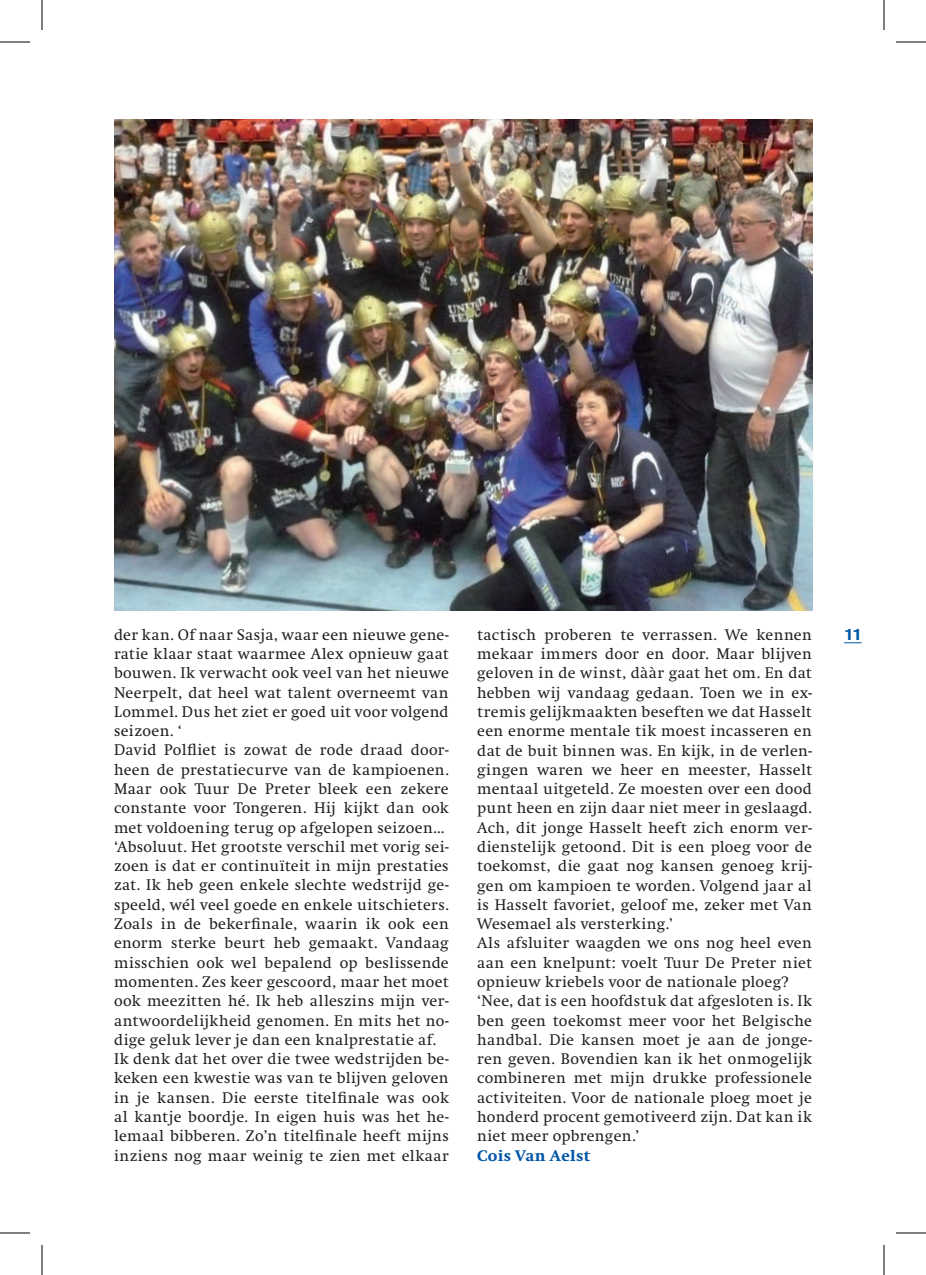
<style>
.page{position:relative;width:926px;height:1275px;background:#fff}
.page>*{position:absolute;margin:0;border:0;box-sizing:border-box;transform-origin:0 0}
.t1{font:16px/19.2px "Swift";letter-spacing:.02em;color:#231f20}
.t2{font:800 16px "Swift";letter-spacing:.025em;color:#0156a8}
.t3{font:700 16px "Dax";color:#0156a8}
</style>
<div class="page">
<svg style="left:844px;top:642px;width:18px;height:1px"></svg>
<img style="left:114px;top:119px;width:699px;height:491px">
<hr style="left:0;top:42px;width:30px;height:1px;background:#000">
<hr style="left:896px;top:42px;width:30px;height:1px;background:#000">
<hr style="left:0;top:1232px;width:30px;height:1px;background:#000">
<hr style="left:896px;top:1232px;width:30px;height:1px;background:#000">
<hr style="left:42px;top:0;width:1px;height:30px;background:#000">
<hr style="left:42px;top:1245px;width:1px;height:30px;background:#000">
<hr style="left:884px;top:0;width:1px;height:30px;background:#000">
<hr style="left:884px;top:1245px;width:1px;height:30px;background:#000">
<p class="t1" style="left:114px;top:625px;width:336px">der kan. Of naar Sasja, waar een nieuwe gene-</p>
<p class="t3" style="left:844px;top:625px;width:19px">11</p>
<p class="t1" style="left:114px;top:644px;width:336px">ratie klaar staat waarmee Alex opnieuw gaat bouwen. Ik verwacht ook veel van het nieuwe Neerpelt, dat heel wat talent overneemt van Lommel. Dus het ziet er goed uit voor volgend seizoen. ‘<br>David Polfliet is zowat de rode draad door&shy;heen de prestatiecurve van de kampioenen.<br>Maar ook Tuur De Preter bleek een zekere constante voor Tongeren. Hij kijkt dan ook met voldoening terug op afgelopen seizoen… ‘Absoluut. Het grootste verschil met vorig sei&shy;zoen is dat er continuïteit in mijn prestaties zat. Ik heb geen enkele slechte wedstrijd ge&shy;speeld, wél veel goede en enkele uitschieters.<br>Zoals in de bekerfinale, waarin ik ook een enorm sterke beurt heb gemaakt. Vandaag misschien ook wel bepalend op beslissende momenten. Zes keer gescoord, maar het moet ook meezitten hé. Ik heb alleszins mijn ver&shy;antwoordelijkheid genomen. En mits het no&shy;dige geluk lever je dan een knalprestatie af.<br>Ik denk dat het over die twee wedstrijden be&shy;keken een kwestie was van te blijven geloven in je kansen. Die eerste titelfinale was ook al kantje boordje. In eigen huis was het he&shy;lemaal bibberen. Zo’n titelfinale heeft mijns inziens nog maar weinig te zien met elkaar</p>
<p class="t1" style="left:477px;top:625px;width:336px">tactisch proberen te verrassen. We kennen mekaar immers door en door. Maar blijven geloven in de winst, dààr gaat het om. En dat hebben wij vandaag gedaan. Toen we in ex&shy;tremis gelijkmaakten beseften we dat Hasselt een enorme mentale tik moest incasseren en dat de buit binnen was. En kijk, in de verlen&shy;gingen waren we heer en meester, Hasselt mentaal uitgeteld. Ze moesten over een dood punt heen en zijn daar niet meer in geslaagd.<br>Ach, dit jonge Hasselt heeft zich enorm ver&shy;dienstelijk getoond. Dit is een ploeg voor de toekomst, die gaat nog kansen genoeg krij&shy;gen om kampioen te worden. Volgend jaar al is Hasselt favoriet, geloof me, zeker met Van Wesemael als versterking.’<br>Als afsluiter waagden we ons nog heel even aan een knelpunt: voelt Tuur De Preter niet opnieuw kriebels voor de nationale ploeg? ‘Nee, dat is een hoofdstuk dat afgesloten is. Ik ben geen toekomst meer voor het Belgische handbal. Die kansen moet je aan de jonge&shy;ren geven. Bovendien kan ik het onmogelijk combineren met mijn drukke professionele activiteiten. Voor de nationale ploeg moet je honderd procent gemotiveerd zijn. Dat kan ik niet meer opbrengen.’</p>
<p class="t2" style="left:477px;top:1146px;width:115px">Cois Van Aelst</p>
</div>
